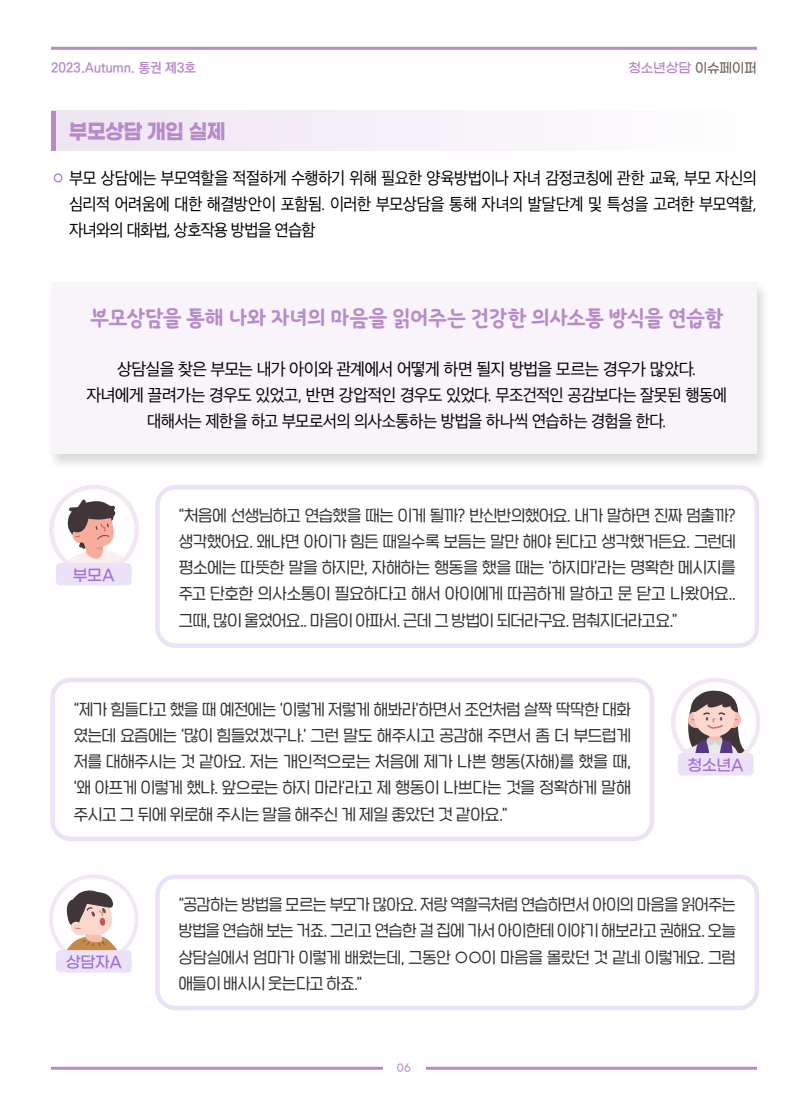
<style>
.page{position:relative;width:808px;height:1106px;background:#fff}
.page>*{position:absolute;margin:0;border:0;box-sizing:border-box;transform-origin:0 0}
.t1{font:22.5px "SD Dunggulrim 2 d Bd";letter-spacing:-.065em;color:#b78bc9;scale:.96 1}
.t2{font:700 21px "Gmarket Sans";letter-spacing:-.04em;color:#b78bc9;scale:.93 1}
.t3{font:16.5px/26.2px "SD Gothic Neoa d Rg";letter-spacing:-.04em;color:#000;text-align:center}
.t4{font:16.5px/25.5px "SD Gothic Neoa d Rg";letter-spacing:-.04em;color:#000;text-align:justify;scale:.93 1}
.t5{font:15.75px/26.2px "SD Nemony 2 b Basic Lt";letter-spacing:-.01em;color:#333;text-align:justify}
.t6{font:15.75px/26.2px "SD Nemony 2 b Basic Lt";letter-spacing:-.01em;color:#333;text-align:justify;scale:.95 1}
.t7{font:500 15.75px "Gmarket Sans";letter-spacing:-.025em;color:#a16dd5}
.t8{font:700 13.5px "Ko Pub World Dotum";letter-spacing:-.01em;color:#b78bc9}
.t9{font:13.5px "Gmarket Sans TTF Medium";letter-spacing:-.025em;color:#b78bc9}
.t10{font:10.5px "Gmarket Sans TTF Medium";color:#b78bc9}
.s1{color:#75645d}
.s2{font-family:"SD Gothic Neoa i Hv";color:#a16dd5}
</style>
<div class="page">
<hr style="left:51px;top:47px;width:706px;height:3px;background:#b78bc9">
<hr style="left:51px;top:1066px;width:706px;height:3px;background:#b78bc9">
<div style="left:383px;top:1054px;width:42px;height:30px;background:#fff"></div>
<svg style="left:54px;top:890px;width:80px;height:60px"></svg>
<div style="left:49px;top:874px;width:89px;height:89px;border:4px solid #f1e8f4;border-radius:50%"></div>
<svg style="left:54px;top:499px;width:80px;height:64px"></svg>
<div style="left:49px;top:485px;width:90px;height:89px;border:4px solid #f1e8f4;border-radius:50%"></div>
<svg style="left:673px;top:690px;width:84px;height:74px"></svg>
<div style="left:671px;top:677px;width:89px;height:90px;border:4px solid #f1e8f4;border-radius:50%"></div>
<div style="left:46px;top:281px;width:724px;height:189px;background:#000;opacity:.15"></div>
<div style="left:51px;top:282px;width:705px;height:172px;background:#f8f4fa"></div>
<div style="left:51px;top:111px;width:705px;height:39px;background:#f6f1f8"></div>
<hr style="left:51px;top:111px;width:4px;height:39px;background:#b78bc9">
<div style="left:155px;top:485px;width:604px;height:163px;border:4px solid #ece2f7;border-radius:18px"></div>
<div style="left:56px;top:563px;width:76px;height:22px;background:#ece2f7;border-radius:4px"></div>
<div style="left:50px;top:677px;width:604px;height:164px;border:4px solid #ece2f7;border-radius:18px"></div>
<div style="left:678px;top:753px;width:75px;height:22px;background:#ece2f7;border-radius:4px"></div>
<div style="left:155px;top:874px;width:604px;height:136px;border:4px solid #ece2f7;border-radius:18px"></div>
<div style="left:56px;top:950px;width:76px;height:22px;background:#ece2f7;border-radius:4px"></div>
<p class="t8" style="left:51px;top:58px;width:147px">2023.Autumn. 통권 제3호</p>
<p class="t9" style="left:628px;top:61px;width:130px">청소년상담 <span class="s1">이슈페이퍼</span></p>
<h2 class="t2" style="left:69px;top:120px;width:170px">부모상담 개입 실제</h2>
<p class="t4" style="left:69px;top:166px;width:741px;text-indent:-18px"><span class="s2">◦</span> 부모 상담에는 부모역할을 적절하게 수행하기 위해 필요한 양육방법이나 자녀 감정코칭에 관한 교육, 부모 자신의 심리적 어려움에 대한 해결방안이 포함됨. 이러한 부모상담을 통해 자녀의 발달단계 및 특성을 고려한 부모역할, 자녀와의 대화법, 상호작용 방법을 연습함</p>
<h1 class="t1" style="left:90px;top:303px;width:662px">부모상담을 통해 나와 자녀의 마음을 읽어주는 건강한 의사소통 방식을 연습함</h1>
<p class="t3" style="left:86px;top:355px;width:642px">상담실을 찾은 부모는 내가 아이와 관계에서 어떻게 하면 될지 방법을 모르는 경우가 많았다. 자녀에게 끌려가는 경우도 있었고, 반면 강압적인 경우도 있었다. 무조건적인 공감보다는 잘못된 행동에 대해서는 제한을 하고 부모로서의 의사소통하는 방법을 하나씩 연습하는 경험을 한다.</p>
<p class="t7" style="left:73px;top:566px;width:43px">부모A</p>
<p class="t5" style="left:179px;top:501px;width:559px">“처음에 선생님하고 연습했을 때는 이게 될까? 반신반의했어요. 내가 말하면 진짜 멈출까? 생각했어요. 왜냐면 아이가 힘든 때일수록 보듬는 말만 해야 된다고 생각했거든요. 그런데 평소에는 따뜻한 말을 하지만, 자해하는 행동을 했을 때는 ’하지마'라는 명확한 메시지를 주고 단호한 의사소통이 필요하다고 해서 아이에게 따끔하게 말하고 문 닫고 나왔어요.. 그때, 많이 울었어요.. 마음이 아파서. 근데 그 방법이 되더라구요. 멈춰지더라고요.”</p>
<p class="t5" style="left:74px;top:695px;width:559px">“제가 힘들다고 했을 때 예전에는 ‘이렇게 저렇게 해봐라’하면서 조언처럼 살짝 딱딱한 대화 였는데 요즘에는 ‘많이 힘들었겠구나.’ 그런 말도 해주시고 공감해 주면서 좀 더 부드럽게 저를 대해주시는 것 같아요. 저는 개인적으로는 처음에 제가 나쁜 행동(자해)를 했을 때, ‘왜 아프게 이렇게 했냐. 앞으로는 하지 마라’라고 제 행동이 나쁘다는 것을 정확하게 말해 주시고 그 뒤에 위로해 주시는 말을 해주신 게 제일 좋았던 것 같아요.”</p>
<p class="t7" style="left:688px;top:756px;width:58px">청소년A</p>
<p class="t7" style="left:66px;top:953px;width:58px">상담자A</p>
<p class="t6" style="left:179px;top:890px;width:588px">“공감하는 방법을 모르는 부모가 많아요. 저랑 역할극처럼 연습하면서 아이의 마음을 읽어주는 방법을 연습해 보는 거죠. 그리고 연습한 걸 집에 가서 아이한테 이야기 해보라고 권해요. 오늘 상담실에서 엄마가 이렇게 배웠는데, 그동안 ○○이 마음을 몰랐던 것 같네 이렇게요. 그럼 애들이 배시시 웃는다고 하죠.”</p>
<p class="t10" style="left:397px;top:1062px;width:16px">06</p>
</div>
